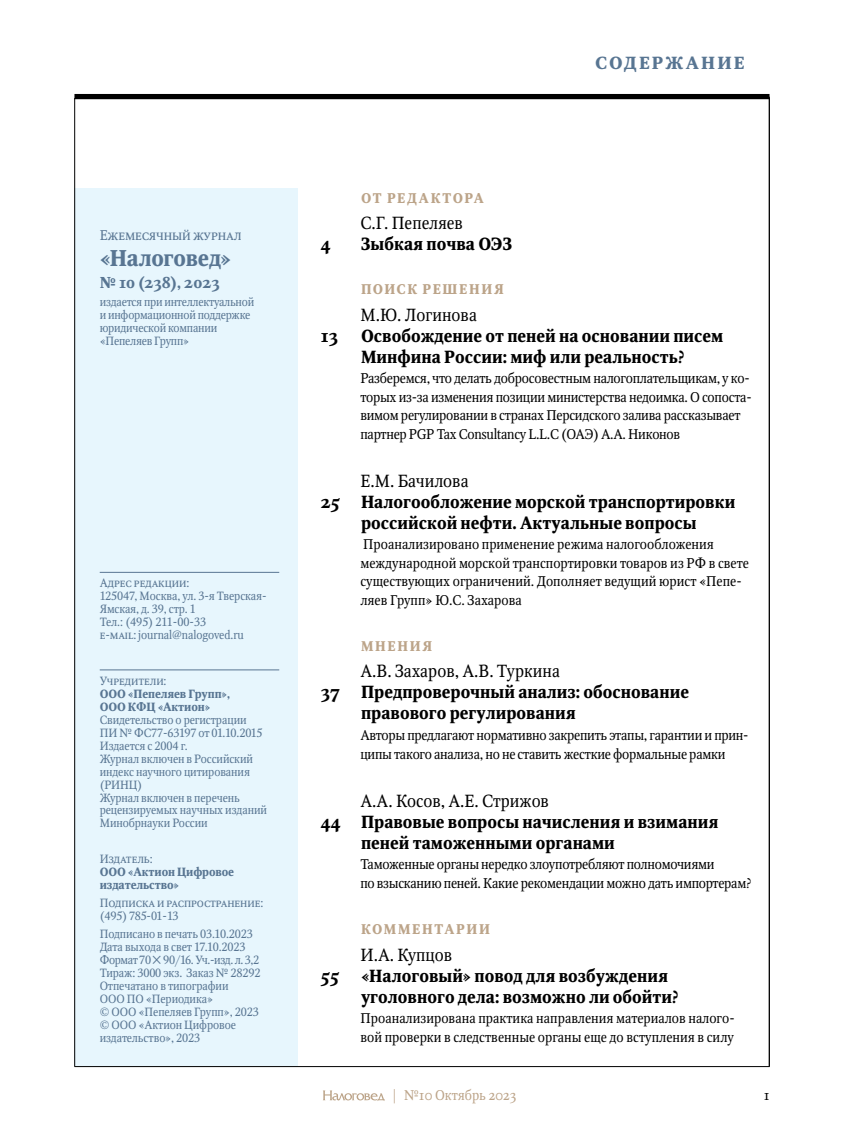
<style>
.page{position:relative;width:844px;height:1141px;background:#fff}
.page>*{position:absolute;margin:0;border:0;box-sizing:border-box;transform-origin:0 0}
.t1{font:700 22.75px "Octava OSC";letter-spacing:-.015em;color:#587592;scale:.95 1}
.t2{font:700 17.5px/21px "Octava OSC";color:#000;scale:.95 1}
.t3{font:17.5px "Octava OSC";color:#000;scale:.95 1}
.t4{font:700 17.5px "Octava OSC";letter-spacing:.12em;color:#587592}
.t5{font:700 15.75px "Octava OSC";color:#587592;scale:.95 1}
.t6{font:14px/18.4px "Octava OSC";letter-spacing:-.02em;color:#000;scale:.95 1}
.t7{font:14px/18.4px "Octava OSC";color:#000;scale:.95 1}
.t8{font:700 14px "Octava C";letter-spacing:.12em;color:#bca489;scale:.95 1}
.t9{font:14px "Octava SCC";letter-spacing:-.01em;color:#587592;scale:.95 1}
.t10{font:14px "Octava OSC";color:#bca489;scale:.95 1}
.t11{font:11.9px/13px "Octava C";letter-spacing:-.01em;color:#587592;scale:.95 1}
.t12{font:700 11.9px/13px "Octava C";letter-spacing:-.01em;color:#587592;scale:.95 1}
.t13{font:11.9px "Octava SCC";letter-spacing:-.01em;color:#587592;scale:.95 1}
.s1{font-family:"Octava SCC"}
</style>
<div class="page">
<div style="left:74px;top:189px;width:224px;height:878px;background:#e7f6fd"></div>
<svg style="left:323px;top:1090px;width:61px;height:11px"></svg>
<hr style="left:768px;top:97px;width:1px;height:970px;background:#000">
<hr style="left:74px;top:1066px;width:695px;height:1px;background:#000">
<hr style="left:74px;top:98px;width:1px;height:969px;background:#000">
<div style="left:74px;top:94px;width:695px;height:5px;background:#000"></div>
<hr style="left:100px;top:572px;width:179px;height:1px;background:#587592">
<hr style="left:100px;top:670px;width:179px;height:1px;background:#587592">
<p class="t9" style="left:100px;top:227px;width:151px">Ежемесячный журнал</p>
<h1 class="t1" style="left:100px;top:246px;width:140px">«Налоговед»</h1>
<h3 class="t5" style="left:100px;top:274px;width:128px">№ 10 (238), 2023</h3>
<p class="t11" style="left:100px;top:296px;width:164px">издается при интеллектуальной и информационной поддержке юридической компании «Пепеляев Групп»</p>
<p class="t13" style="left:100px;top:577px;width:96px">Адрес редакции:</p>
<p class="t11" style="left:100px;top:590px;width:177px">125047, Москва, ул. 3-я Тверская-<br>Ямская, д. 39, стр. 1<br>Тел.: (495) 211-00-33<br><span class="s1">e-mail</span>: journal@nalogoved.ru</p>
<p class="t13" style="left:100px;top:674px;width:72px">Учредители:</p>
<p class="t12" style="left:100px;top:688px;width:139px">ООО «Пепеляев Групп»,<br>ООО КФЦ «Актион»</p>
<p class="t11" style="left:100px;top:714px;width:178px">Свидетельство о регистрации<br>ПИ № ФС77-63197 от 01.10.2015<br>Издается с 2004 г.<br>Журнал включен в Российский индекс научного цитирования (РИНЦ)<br>Журнал включен в перечень рецензируемых научных изданий<br>Минобрнауки России</p>
<p class="t13" style="left:100px;top:853px;width:57px">Издатель:</p>
<p class="t12" style="left:100px;top:866px;width:143px">ООО «Актион Цифровое издательство»</p>
<p class="t13" style="left:100px;top:896px;width:174px">Подписка и распространение:</p>
<p class="t11" style="left:100px;top:907px;width:163px;line-height:17.8px">(495) 785-01-13<br>Подписано в печать 03.10.2023</p>
<p class="t11" style="left:100px;top:941px;width:171px">Дата выхода в свет 17.10.2023<br>Формат 70 90/16. Уч.-изд. л. 3,2<br>Тираж: 3000 экз. Заказ № 28292<br>Отпечатано в типографии<br>ООО ПО «Периодика»<br>© ООО «Пепеляев Групп», 2023 © ООО «Актион Цифровое издательство», 2023</p>
<p class="t8" style="left:361px;top:190px;width:131px">ОТ РЕДАКТОРА</p>
<h2 class="t3" style="left:360px;top:214px;width:109px">С.Г. Пепеляев</h2>
<h2 class="t4" style="left:595px;top:53px;width:151px">СОДЕРЖАНИЕ</h2>
<h2 class="t2" style="left:320px;top:234px;width:12px">4</h2>
<h2 class="t2" style="left:361px;top:234px;width:161px">Зыбкая почва ОЭЗ</h2>
<p class="t8" style="left:361px;top:282px;width:152px">ПОИСК РЕШЕНИЯ</p>
<h2 class="t3" style="left:360px;top:305px;width:124px">М.Ю. Логинова</h2>
<h2 class="t2" style="left:320px;top:325px;width:20px">13</h2>
<h2 class="t2" style="left:361px;top:325px;width:383px">Освобождение от пеней на основании писем<br>Минфина России: миф или реальность?</h2>
<p class="t6" style="left:360px;top:370px;width:413px">Разберемся, что делать добросовестным налогоплательщикам, у ко&shy;торых из-за изменения позиции министерства недоимка. О сопоста&shy;вимом регулировании в странах Персидского залива рассказывает партнер PGP Tax Consultancy L.L.C (ОАЭ) А.А. Никонов</p>
<h2 class="t3" style="left:360px;top:471px;width:115px">Е.М. Бачилова</h2>
<h2 class="t2" style="left:320px;top:491px;width:438px;text-align:center">25 Налогообложение морской транспортировки российской нефти. Актуальные вопросы</h2>
<p class="t7" style="left:360px;top:536px;width:410px">Проанализировано применение режима налогообложения международной морской транспортировки товаров из РФ в свете существующих ограничений. Дополняет ведущий юрист «Пепе&shy;ляев Групп» Ю.С. Захарова</p>
<p class="t8" style="left:361px;top:638px;width:77px">МНЕНИЯ</p>
<h2 class="t3" style="left:360px;top:662px;width:211px">А.В. Захаров, А.В. Туркина</h2>
<h2 class="t2" style="left:361px;top:682px;width:347px;text-indent:-40px">37 Предпроверочный анализ: обоснование правового регулирования</h2>
<p class="t6" style="left:360px;top:726px;width:410px">Авторы предлагают нормативно закрепить этапы, гарантии и прин&shy;ципы такого анализа, но не ставить жесткие формальные рамки</p>
<h2 class="t3" style="left:360px;top:791px;width:200px">А.А. Косов, А.Е. Стрижов</h2>
<h2 class="t2" style="left:361px;top:811px;width:377px;text-indent:-40px">44 Правовые вопросы начисления и взимания пеней таможенными органами</h2>
<p class="t6" style="left:360px;top:856px;width:413px">Таможенные органы нередко злоупотребляют полномочиями<br>по взысканию пеней. Какие рекомендации можно дать импортерам?</p>
<p class="t8" style="left:361px;top:922px;width:137px">КОММЕНТАРИИ</p>
<h2 class="t3" style="left:360px;top:945px;width:98px">И.А. Купцов</h2>
<h2 class="t2" style="left:361px;top:965px;width:335px;text-indent:-40px">55 «Налоговый» повод для возбуждения уголовного дела: возможно ли обойти?</h2>
<p class="t7" style="left:360px;top:1010px;width:395px">Проанализирована практика направления материалов налого&shy;вой проверки в следственные органы еще до вступления в силу</p>
<p class="t10" style="left:392px;top:1088px;width:132px">| №10 Октябрь 2023</p>
<p class="t6" style="left:763px;top:1086px;width:8px">1</p>
</div>
